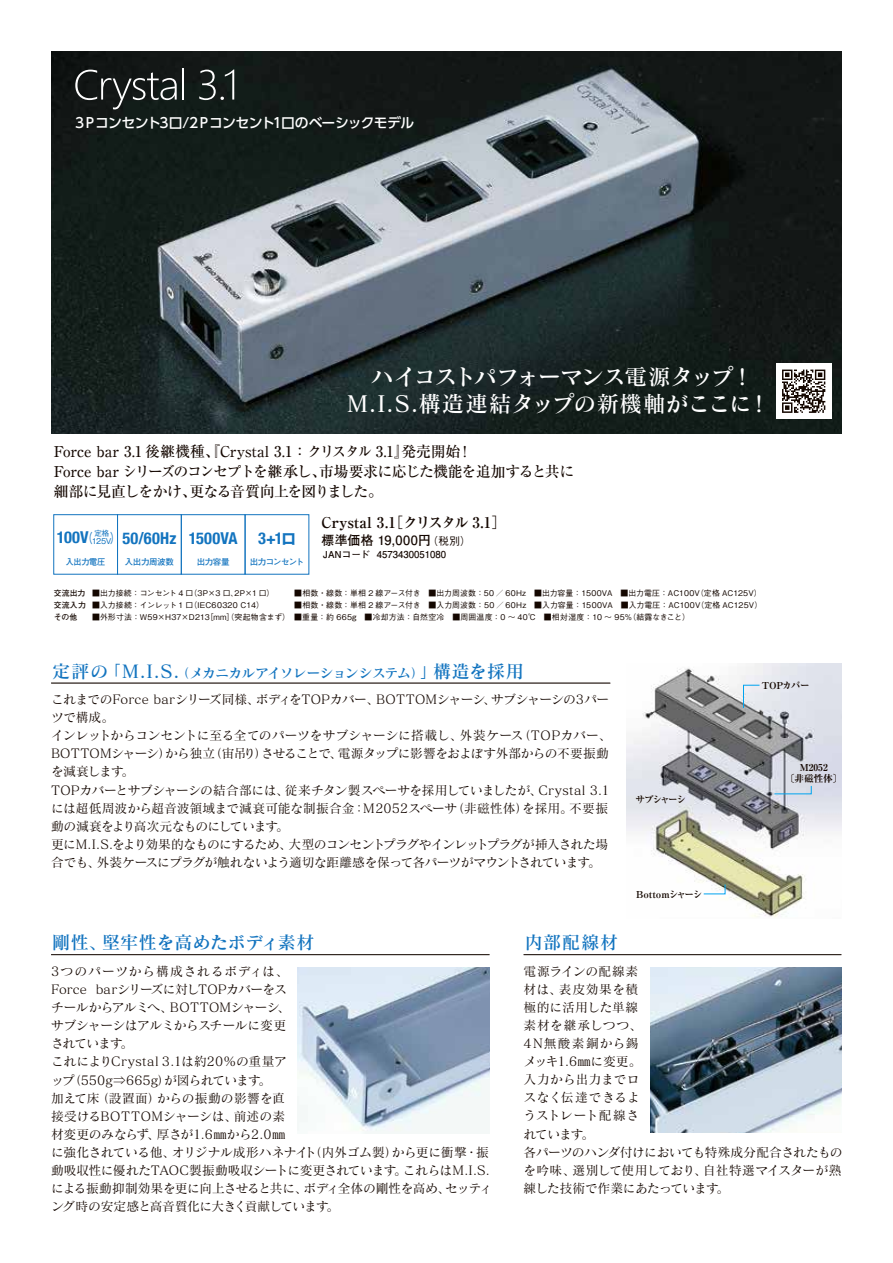
<style>
.page{position:relative;width:893px;height:1263px;background:#fff}
.page>*{position:absolute;margin:0;border:0;box-sizing:border-box;transform-origin:0 0}
.t1{font:22.5px/27px "Matisse Pro DB";letter-spacing:-.03em;color:#fff}
.t2{font:18px "Matisse Pro DB";color:#1374bf}
.t3{font:700 condensed 16.35px "Helvetica Neue";letter-spacing:.01em;color:#1374bf}
.t4{font:500 14.85px/20.2px "Ryumin Pro";letter-spacing:-.035em;color:#140700}
.t5{font:700 14.85px "Ryumin Pro";letter-spacing:-.02em;color:#140700}
.t6{font:500 13.8px "UD Shin Go Pro";letter-spacing:-.065em;color:#fff}
.t7{font:13.5px "Matisse Pro DB";letter-spacing:-.05em;color:#1374bf}
.t8{font:13.05px "Gothic MB101 Pr 6";color:#1374bf;scale:.65 1}
.t9{font:12.75px/18.1px "Matisse Pro M";letter-spacing:-.025em;color:#140700}
.t10{font:700 12.75px "Futo Go B101 Pro";letter-spacing:.025em;color:#140700}
.t11{font:700 expanded 9.6px/10.6px "Ryumin Pr 5";color:#140700;text-align:center}
.t12{font:700 9.6px "Futo Go B101 Pr 6";color:#140700}
.t13{font:700 expanded 9.6px "Ryumin Pr 5";letter-spacing:-.065em;color:#140700}
.t14{font:700 8.55px "Futo Go B101 Pro";letter-spacing:-.05em;color:#1374bf}
.t15{font:700 8.55px "Futo Go B101 Pro";letter-spacing:-.095em;color:#1374bf}
.t16{font:700 8.55px "Futo Go B101 Pro";letter-spacing:-.05em;color:#1374bf;scale:.95 1}
.t17{font:500 7.8px "Gothic BBB Pro";letter-spacing:.02em;color:#140700}
.t18{font:500 7.8px "Gothic BBB Pro";letter-spacing:-.015em;color:#140700}
.t19{font:700 7.8px "Futo Go B101 Pro";color:#140700}
.t20{font:7.5px/7.5px "Gothic MB101 Pr 6";letter-spacing:-.03em;color:#1374bf;text-align:center}
.s1{font-family:"Gothic MB101 Pr 6";font-weight:400;font-stretch:normal;font-size:13.05px}
.s2{font-family:"Hira Kaku Std W8";font-weight:400;font-stretch:normal;font-size:13.8px}
.s3{font-family:"Gothic BBB Pro";font-weight:500;font-size:10.65px}
.s4{font-family:"Futo Go B101 Pro";font-weight:700}
.s5{font-size:18px}
</style>
<div class="page">
<img style="left:51px;top:51px;width:791px;height:383px">
<img style="left:626px;top:663px;width:216px;height:254px">
<svg style="left:743px;top:684px;width:17px;height:25px"></svg>
<svg style="left:703px;top:884px;width:23px;height:11px"></svg>
<svg style="left:773px;top:785px;width:39px;height:10px"></svg>
<img style="left:298px;top:968px;width:191px;height:165px">
<img style="left:651px;top:968px;width:191px;height:165px">
<hr style="left:51px;top:683px;width:559px;height:1px;background:#140700">
<hr style="left:51px;top:954px;width:439px;height:1px;background:#140700">
<hr style="left:524px;top:954px;width:317px;height:1px;background:#140700">
<div style="left:53px;top:514px;width:65px;height:60px;border:1px solid #1374bf"></div>
<div style="left:117px;top:514px;width:65px;height:60px;border:1px solid #1374bf"></div>
<div style="left:181px;top:514px;width:64px;height:60px;border:1px solid #1374bf"></div>
<div style="left:245px;top:514px;width:64px;height:60px;border:1px solid #1374bf"></div>
<svg style="left:75px;top:70px;width:102px;height:39px;background:#333836"></svg>
<hr style="left:182px;top:68px;width:2px;height:32px;background:#fff">
<svg style="left:199px;top:69px;width:35px;height:31px"></svg>
<div style="left:776px;top:364px;width:55px;height:55px;background:#fff"></div>
<svg style="left:782px;top:370px;width:43px;height:43px"></svg>
<p class="t6" style="left:75px;top:112px;width:340px">3Ｐコンセント3口/2Ｐコンセント1口のベーシックモデル</p>
<h1 class="t1" style="left:347px;top:362px;width:425px">　ハイコストパフォーマンス電源タップ！<br>M.I.S.構造連結タップの新機軸がここに！</h1>
<p class="t4" style="left:54px;top:440px;width:522px">Force bar 3.1 後継機種、『Crystal 3.1：クリスタル 3.1』発売開始！<br>Force bar シリーズのコンセプトを継承し、市場要求に応じた機能を追加すると共に細部に見直しをかけ、更なる音質向上を図りました。</p>
<p class="t20" style="left:92px;top:529px;width:21px">定格<br>125V</p>
<p class="t3" style="left:57px;top:524px;width:37px">100V<span class="s1">（</span></p>
<p class="t8" style="left:110px;top:527px;width:15px">）</p>
<p class="t3" style="left:122px;top:524px;width:116px">50/60Hz 1500VA</p>
<p class="t3" style="left:258px;top:525px;width:39px">3+1<span class="s2">口</span></p>
<p class="t16" style="left:66px;top:555px;width:43px">入出力電圧</p>
<p class="t14" style="left:125px;top:555px;width:51px">入出力周波数</p>
<p class="t14" style="left:197px;top:555px;width:35px">出力容量</p>
<p class="t15" style="left:250px;top:555px;width:56px">出力コンセント</p>
<p class="t5" style="left:322px;top:510px;width:186px">Crystal 3.1［クリスタル 3.1］</p>
<p class="t10" style="left:322px;top:530px;width:151px">標準価格 19,000円<span class="s3">（税別）</span></p>
<p class="t12" style="left:323px;top:547px;width:125px">JANコード 4573430051080</p>
<p class="t18" style="left:54px;top:586px;width:222px"><span class="s4">交流出力</span> ■出力接続：コンセント 4 口（3P×3 口、2P×1 口）</p>
<p class="t17" style="left:294px;top:586px;width:469px">■相数・線数：単相 2 線アース付き　■出力周波数：50 ／ 60Hz　■出力容量：1500VA　■出力電圧：AC100V（定格 AC125V）</p>
<p class="t17" style="left:54px;top:599px;width:212px"><span class="s4">交流入力</span> ■入力接続：インレット 1 口（IEC60320 C14）</p>
<p class="t17" style="left:294px;top:599px;width:470px">■相数・線数：単相 2 線アース付き　■入力周波数：50 ／ 60Hz　■入力容量：1500VA　■入力電圧：AC100V（定格 AC125V）</p>
<p class="t19" style="left:54px;top:611px;width:25px">その他</p>
<p class="t17" style="left:92px;top:611px;width:599px">■外形寸法：W59×H37×D213［mm］（突起物含まず） ■重量：約 665g　■冷却方法：自然空冷　■周囲温度：0 ～ 40℃　■相対湿度：10 ～ 95％（結露なきこと）</p>
<p class="t7" style="left:52px;top:664px;width:473px"><span class="s5">定評の「M.I.S.</span>（メカニカルアイソレーションシステム）<span class="s5">」構造を採用</span></p>
<p class="t9" style="left:51px;top:690px;width:562px">これまでのForce barシリーズ同様、ボディをTOPカバー、BOTTOMシャーシ、サブシャーシの3パーツで構成。<br>インレットからコンセントに至る全てのパーツをサブシャーシに搭載し、外装ケース（TOPカバー、BOTTOMシャーシ）から独立（宙吊り）させることで、電源タップに影響をおよぼす外部からの不要振動を減衰します。<br>TOPカバーとサブシャーシの結合部には、従来チタン製スペーサを採用していましたが、Crystal 3.1には超低周波から超音波領域まで減衰可能な制振合金：M2052スペーサ（非磁性体）を採用。不要振動の減衰をより高次元なものにしています。<br>更にM.I.S.をより効果的なものにするため、大型のコンセントプラグやインレットプラグが挿入された場合でも、外装ケースにプラグが触れないよう適切な距離感を保って各パーツがマウントされています。</p>
<p class="t13" style="left:635px;top:792px;width:52px">サブシャーシ</p>
<p class="t11" style="left:636px;top:888px;width:68px">Bottomシャーシ</p>
<p class="t13" style="left:761px;top:677px;width:50px">ＴＯＰカバー</p>
<p class="t11" style="left:785px;top:762px;width:59px">M2052<br>〔非磁性体〕</p>
<h2 class="t2" style="left:52px;top:931px;width:264px">剛性、堅牢性を高めたボディ素材</h2>
<p class="t9" style="left:51px;top:962px;width:443px">3つのパーツから構成されるボディは、<br>Force barシリーズに対しTOPカバーをス<br>チールからアルミへ、BOTTOMシャーシ、<br>サブシャーシはアルミからスチールに変更<br>されています。<br>これによりCrystal 3.1は約20%の重量ア<br>ップ（550g⇒665g）が図られています。<br>加えて床（設置面）からの振動の影響を直<br>接受けるBOTTOMシャーシは、前述の素<br>材変更のみならず、厚さが1.6㎜から2.0㎜<br>に強化されている他、オリジナル成形ハネナイト（内外ゴム製）から更に衝撃・振動吸収性に優れたTAOC製振動吸収シートに変更されています。これらはM.I.S.による振動抑制効果を更に向上させると共に、ボディ全体の剛性を高め、セッティング時の安定感と高音質化に大きく貢献しています。</p>
<h2 class="t2" style="left:525px;top:931px;width:95px">内部配線材</h2>
<p class="t9" style="left:524px;top:962px;width:320px">電源ラインの配線素<br>材は、表皮効果を積<br>極的に活用した単線<br>素材を継承しつつ、<br>4N無酸素銅から錫<br>メッキ1.6㎜に変更。<br>入力から出力までロ<br>スなく伝達できるよ<br>うストレート配線さ<br>れています。<br>各パーツのハンダ付けにおいても特殊成分配合されたものを吟味、選別して使用しており、自社特選マイスターが熟練した技術で作業にあたっています。</p>
</div>
